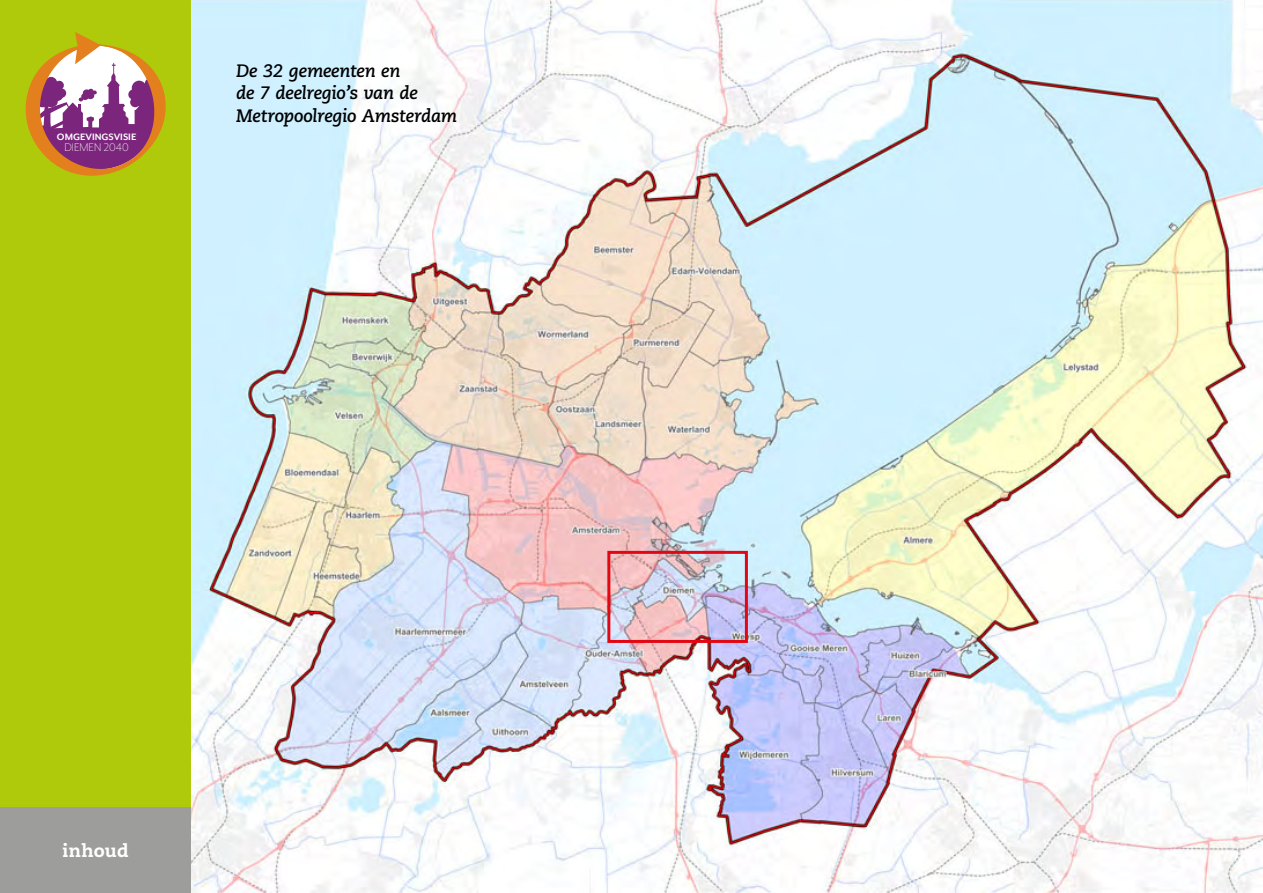
<style>
.page{position:relative;width:1263px;height:893px;background:#fff}
.page>*{position:absolute;margin:0;border:0;box-sizing:border-box;transform-origin:0 0}
.kopje_12_BI{font:italic 700 18px "Caecilia LT Std";letter-spacing:-.015em;color:#000}
.t1{font:800 18px "Caecilia LT Std";letter-spacing:.01em;color:#fff}
.t2{font:300 12.9px "Mr Eaves XL Mod OT";color:#fff}
.t3{font:700 10.65px "Mr Eaves San OT";color:#fff}
</style>
<div class="page">
<div style="left:0;top:0;width:191px;height:893px;background:#afca0b"></div>
<svg style="left:26px;top:32px;width:140px;height:144px"></svg>
<div style="left:0;top:808px;width:191px;height:85px;background:#9d9d9c"></div>
<img style="left:191px;top:0;width:1072px;height:893px">
<div style="left:607px;top:551px;width:141px;height:92px;border:3px solid #e30613"></div>
<p class="t3" style="left:57px;top:131px;width:81px">OMGEVINGSVISIE</p>
<p class="t2" style="left:64px;top:141px;width:66px">DIEMEN 2040</p>
<p class="kopje_12_BI" style="left:236px;top:60px;width:166px">De 32 gemeenten en</p>
<p class="kopje_12_BI" style="left:236px;top:82px;width:183px">de 7 deelregio’s van de</p>
<p class="kopje_12_BI" style="left:236px;top:105px;width:223px">Metropoolregio Amsterdam</p>
<p class="t1" style="left:63px;top:839px;width:68px">inhoud</p>
</div>
